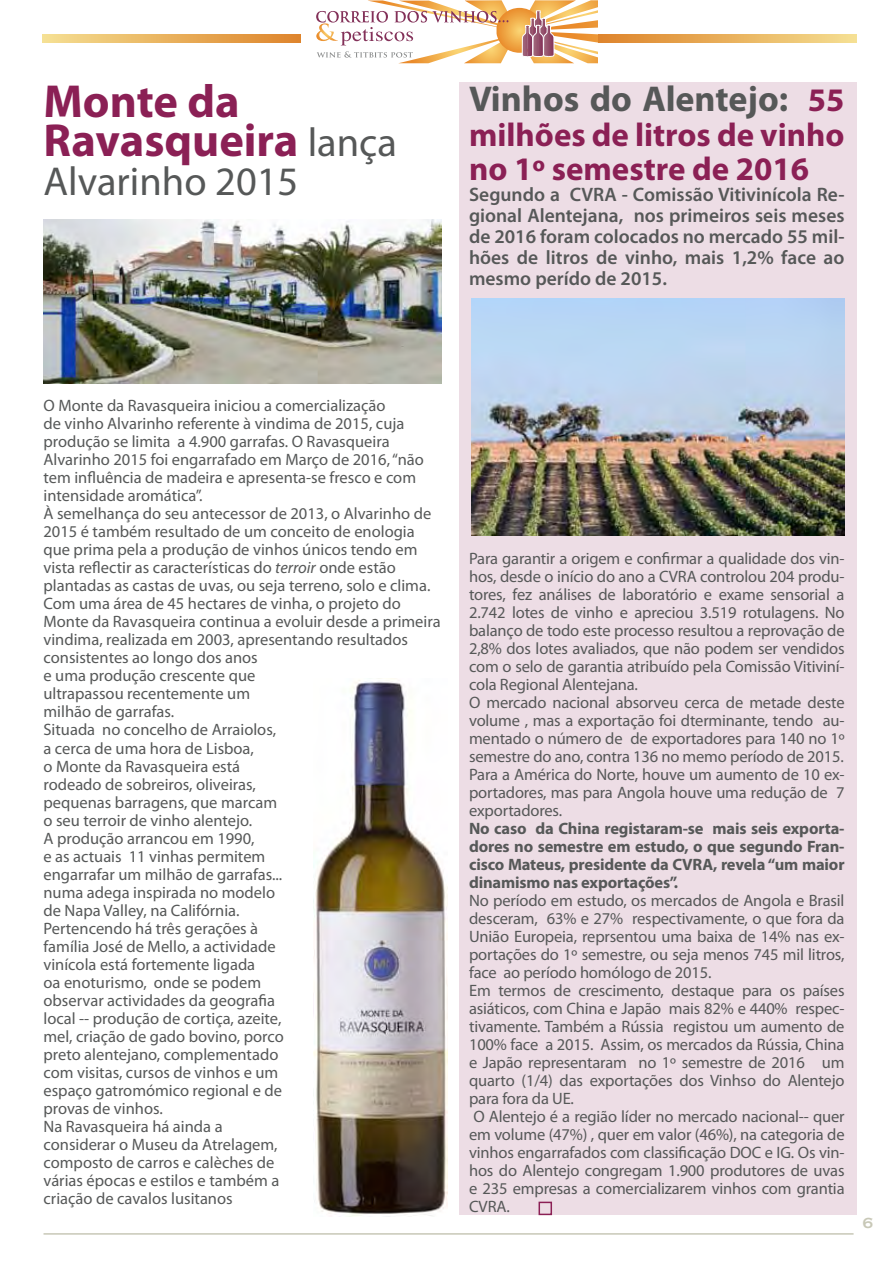
<style>
.page{position:relative;width:893px;height:1263px;background:#fff}
.page>*{position:absolute;margin:0;border:0;box-sizing:border-box;transform-origin:0 0}
.t1{font:700 46.5px/39px "Myriad Pro";color:#8b2055}
.t2{font:40.5px "Myriad Pro";color:#565858}
.t3{font:700 36px "Myriad Pro";color:#565858}
.t4{font:700 33px/34.5px "Myriad Pro";color:#8b2055}
.t5{font:600 19.5px/21px "Myriad Pro";color:#565858;text-align:justify}
.t6{font:16.5px/18px "Myriad Pro";letter-spacing:-.005em;color:#565858}
.t7{font:700 16.5px/18px "Myriad Pro";letter-spacing:-.01em;color:#565858;text-align:justify}
.t8{font:700 15px "Copperplate Gothic";color:#c8c8b7}
.s1{font-weight:400;font-size:40.5px;color:#565858}
.s2{font-size:33px;color:#8b2055}
.s3{font-style:italic}
</style>
<div class="page">
<hr style="left:44px;top:1233px;width:810px;height:2px;background:#c8c8b7">
<svg style="left:316px;top:0;width:282px;height:63px"></svg>
<svg style="left:598px;top:34px;width:258px;height:8px;background:#e9b05d"></svg>
<svg style="left:42px;top:34px;width:258px;height:8px;background:#e9b15d"></svg>
<div style="left:459px;top:82px;width:397px;height:1133px;background:#eddde5"></div>
<img style="left:471px;top:298px;width:373px;height:237px">
<div style="left:538px;top:1202px;width:14px;height:13px;border:2px solid #8b2055"></div>
<img style="left:314px;top:678px;width:133px;height:539px">
<img style="left:44px;top:219px;width:398px;height:164px">
<h1 class="t1" style="left:44px;top:81px;width:355px">Monte da<br>Ravasqueira <span class="s1">lança</span></h1>
<h2 class="t2" style="left:43px;top:157px;width:256px">Alvarinho 2015</h2>
<h3 class="t3" style="left:469px;top:75px;width:377px">Vinhos do Alentejo: <span class="s2">55</span></h3>
<h3 class="t4" style="left:469px;top:116px;width:377px">milhões de litros de vinho no 1º semestre de 2016</h3>
<p class="t5" style="left:469px;top:183px;width:377px">Segundo a CVRA - Comissão Vitivinícola Re&shy;gional Alentejana, nos primeiros seis meses de 2016 foram colocados no mercado 55 mil&shy;hões de litros de vinho, mais 1,2% face ao mesmo perído de 2015.</p>
<p class="t6" style="left:44px;top:397px;width:399px">O Monte da Ravasqueira iniciou a comercialização<br>de vinho Alvarinho referente à vindima de 2015, cuja produção se limita a 4.900 garrafas. O Ravasqueira Alvarinho 2015 foi engarrafado em Março de 2016, “não tem influência de madeira e apresenta-se fresco e com intensidade aromática”.<br>À semelhança do seu antecessor de 2013, o Alvarinho de 2015 é também resultado de um conceito de enologia que prima pela a produção de vinhos únicos tendo em vista reflectir as características do <span class="s3">terroir</span> onde estão plantadas as castas de uvas, ou seja terreno, solo e clima.<br>Com uma área de 45 hectares de vinha, o projeto do Monte da Ravasqueira continua a evoluir desde a primeira vindima, realizada em 2003, apresentando resultados consistentes ao longo dos anos<br>e uma produção crescente que<br>ultrapassou recentemente um<br>milhão de garrafas.<br>Situada no concelho de Arraiolos,<br>a cerca de uma hora de Lisboa,<br>o Monte da Ravasqueira está<br>rodeado de sobreiros, oliveiras,<br>pequenas barragens, que marcam<br>o seu terroir de vinho alentejo.<br>A produção arrancou em 1990,<br>e as actuais 11 vinhas permitem<br>engarrafar um milhão de garrafas...<br>numa adega inspirada no modelo<br>de Napa Valley, na Califórnia.<br>Pertencendo há três gerações à<br>família José de Mello, a actividade<br>vinícola está fortemente ligada<br>oa enoturismo, onde se podem<br>observar actividades da geografia<br>local -- produção de cortiça, azeite,<br>mel, criação de gado bovino, porco<br>preto alentejano, complementado<br>com visitas, cursos de vinhos e um<br>espaço gatromómico regional e de<br>provas de vinhos.<br>Na Ravasqueira há ainda a<br>considerar o Museu da Atrelagem,<br>composto de carros e calèches de<br>várias épocas e estilos e também a<br>criação de cavalos lusitanos</p>
<p class="t6" style="left:469px;top:549px;width:377px">Para garantir a origem e confirmar a qualidade dos vin&shy;hos, desde o início do ano a CVRA controlou 204 produ&shy;tores, fez análises de laboratório e exame sensorial a 2.742 lotes de vinho e apreciou 3.519 rotulagens. No balanço de todo este processo resultou a reprovação de 2,8% dos lotes avaliados, que não podem ser vendidos com o selo de garantia atribuído pela Comissão Vitiviní&shy;cola Regional Alentejana.<br>O mercado nacional absorveu cerca de metade deste volume , mas a exportação foi dterminante, tendo au&shy;mentado o número de de exportadores para 140 no 1º semestre do ano, contra 136 no memo período de 2015.<br>Para a América do Norte, houve um aumento de 10 ex&shy;portadores, mas para Angola houve uma redução de 7 exportadores.</p>
<p class="t7" style="left:469px;top:819px;width:377px">No caso da China registaram-se mais seis exporta&shy;dores no semestre em estudo, o que segundo Fran&shy;cisco Mateus, presidente da CVRA, revela “um maior dinamismo nas exportações”.</p>
<p class="t6" style="left:469px;top:891px;width:377px">No período em estudo, os mercados de Angola e Brasil desceram, 63% e 27% respectivamente, o que fora da União Europeia, reprsentou uma baixa de 14% nas ex&shy;portações do 1º semestre, ou seja menos 745 mil litros, face ao período homólogo de 2015.<br>Em termos de crescimento, destaque para os países asiáticos, com China e Japão mais 82% e 440% respec&shy;tivamente. Também a Rússia registou um aumento de 100% face a 2015. Assim, os mercados da Rússia, China e Japão representaram no 1º semestre de 2016 um quarto (1/4) das exportações dos Vinhso do Alentejo para fora da UE.<br>O Alentejo é a região líder no mercado nacional-- quer em volume (47%) , quer em valor (46%), na categoria de vinhos engarrafados com classificação DOC e IG. Os vin&shy;hos do Alentejo congregam 1.900 produtores de uvas e 235 empresas a comercializarem vinhos com grantia CVRA.</p>
<p class="t8" style="left:862px;top:1215px;width:12px">6</p>
</div>
